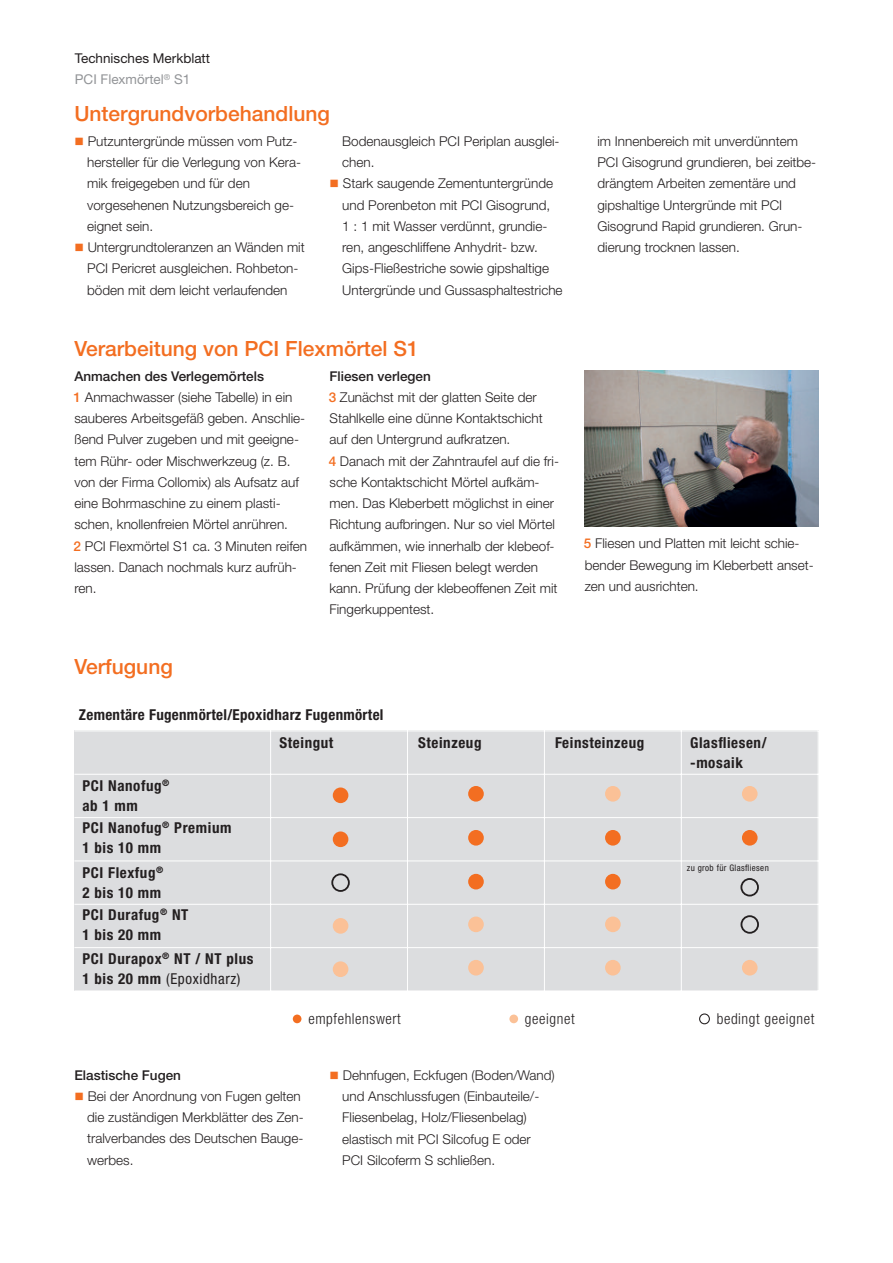
<style>
.page{position:relative;width:893px;height:1263px;background:#fff}
.page>*{position:absolute;margin:0;border:0;box-sizing:border-box;transform-origin:0 0}
.t1{font:500 21px "Helvetica Neue LT Pro";color:#f36e21}
.t2{font:700 condensed 15px/20px "Helvetica Neue LT Pro";letter-spacing:.04em;color:#231f20}
.t3{font:700 condensed 15px "Helvetica Neue LT Pro";letter-spacing:.02em;color:#231f20}
.t4{font:300 condensed 15px "Helvetica Neue LT Pro";letter-spacing:.04em;color:#231f20}
.t5{font:300 13.5px/21.3px "Helvetica Neue LT Pro";color:#231f20}
.t6{font:13.5px/21.3px "Helvetica Neue LT Pro";color:#231f20}
.t7{font:500 13.5px "Helvetica Neue LT Pro";color:#231f20}
.t8{font:condensed 9px "Helvetica Neue LT Pro";letter-spacing:.04em;color:#231f20}
.s1{color:#939598}
.s2{color:#f36e21}
.s3{font-weight:500}
.s4{font-weight:500;color:#f36e21}
.s5{font-weight:400}
</style>
<div class="page">
<img style="left:585px;top:371px;width:233px;height:156px">
<div style="left:74px;top:730px;width:197px;height:44px;background:#dcdddf"></div>
<div style="left:271px;top:730px;width:136px;height:44px;background:#dcdddf"></div>
<div style="left:407px;top:730px;width:137px;height:44px;background:#dcdddf"></div>
<div style="left:544px;top:730px;width:137px;height:44px;background:#dcdddf"></div>
<div style="left:681px;top:730px;width:138px;height:44px;background:#dcdddf"></div>
<div style="left:74px;top:774px;width:197px;height:43px;background:#dcdddf"></div>
<div style="left:271px;top:774px;width:136px;height:43px;background:#dcdddf"></div>
<div style="left:333px;top:787px;width:15px;height:16px;background:#f36e21;border-radius:50%"></div>
<div style="left:407px;top:774px;width:137px;height:43px;background:#dcdddf"></div>
<div style="left:468px;top:786px;width:16px;height:16px;background:#f36e21;border-radius:50%"></div>
<div style="left:544px;top:774px;width:137px;height:43px;background:#dcdddf"></div>
<div style="left:605px;top:786px;width:16px;height:16px;background:#fbc197;border-radius:50%"></div>
<div style="left:681px;top:774px;width:138px;height:43px;background:#dcdddf"></div>
<div style="left:742px;top:786px;width:16px;height:16px;background:#fbc197;border-radius:50%"></div>
<div style="left:74px;top:817px;width:197px;height:44px;background:#dcdddf"></div>
<div style="left:271px;top:817px;width:136px;height:44px;background:#dcdddf"></div>
<div style="left:333px;top:831px;width:15px;height:16px;background:#f36e21;border-radius:50%"></div>
<div style="left:407px;top:817px;width:137px;height:44px;background:#dcdddf"></div>
<div style="left:468px;top:830px;width:16px;height:15px;background:#f36e21;border-radius:50%"></div>
<div style="left:544px;top:817px;width:137px;height:44px;background:#dcdddf"></div>
<div style="left:605px;top:830px;width:16px;height:15px;background:#f36e21;border-radius:50%"></div>
<div style="left:681px;top:817px;width:138px;height:44px;background:#dcdddf"></div>
<div style="left:742px;top:830px;width:16px;height:15px;background:#f36e21;border-radius:50%"></div>
<div style="left:74px;top:861px;width:197px;height:44px;background:#dcdddf"></div>
<div style="left:271px;top:861px;width:136px;height:44px;background:#dcdddf"></div>
<svg style="left:331px;top:873px;width:19px;height:19px"></svg>
<div style="left:407px;top:861px;width:137px;height:44px;background:#dcdddf"></div>
<div style="left:468px;top:874px;width:16px;height:15px;background:#f36e21;border-radius:50%"></div>
<div style="left:544px;top:861px;width:137px;height:44px;background:#dcdddf"></div>
<div style="left:605px;top:874px;width:16px;height:15px;background:#f36e21;border-radius:50%"></div>
<div style="left:681px;top:861px;width:138px;height:44px;background:#dcdddf"></div>
<svg style="left:740px;top:878px;width:19px;height:18px"></svg>
<div style="left:74px;top:905px;width:197px;height:43px;background:#dcdddf"></div>
<div style="left:271px;top:905px;width:136px;height:43px;background:#dcdddf"></div>
<div style="left:333px;top:918px;width:15px;height:16px;background:#fbc197;border-radius:50%"></div>
<div style="left:407px;top:905px;width:137px;height:43px;background:#dcdddf"></div>
<div style="left:468px;top:916px;width:16px;height:16px;background:#fbc197;border-radius:50%"></div>
<div style="left:544px;top:905px;width:137px;height:43px;background:#dcdddf"></div>
<div style="left:605px;top:916px;width:16px;height:16px;background:#fbc197;border-radius:50%"></div>
<div style="left:681px;top:905px;width:138px;height:43px;background:#dcdddf"></div>
<svg style="left:740px;top:915px;width:19px;height:19px"></svg>
<div style="left:74px;top:947px;width:197px;height:44px;background:#dcdddf"></div>
<div style="left:271px;top:947px;width:136px;height:44px;background:#dcdddf"></div>
<div style="left:333px;top:961px;width:15px;height:16px;background:#fbc197;border-radius:50%"></div>
<div style="left:407px;top:947px;width:137px;height:44px;background:#dcdddf"></div>
<div style="left:468px;top:960px;width:16px;height:15px;background:#fbc197;border-radius:50%"></div>
<div style="left:544px;top:947px;width:137px;height:44px;background:#dcdddf"></div>
<div style="left:605px;top:960px;width:16px;height:15px;background:#fbc197;border-radius:50%"></div>
<div style="left:681px;top:947px;width:138px;height:44px;background:#dcdddf"></div>
<div style="left:742px;top:960px;width:16px;height:15px;background:#fbc197;border-radius:50%"></div>
<hr style="left:74px;top:990px;width:745px;height:1px;background:#fff">
<hr style="left:74px;top:947px;width:745px;height:1px;background:#fff">
<hr style="left:74px;top:904px;width:745px;height:1px;background:#fff">
<hr style="left:74px;top:860px;width:745px;height:1px;background:#fff">
<hr style="left:74px;top:817px;width:745px;height:1px;background:#fff">
<hr style="left:74px;top:774px;width:745px;height:1px;background:#fff">
<hr style="left:74px;top:730px;width:745px;height:1px;background:#fff">
<hr style="left:818px;top:730px;width:1px;height:261px;background:#fff">
<hr style="left:681px;top:688px;width:1px;height:303px;background:#fff">
<hr style="left:544px;top:730px;width:1px;height:261px;background:#fff">
<hr style="left:407px;top:730px;width:1px;height:261px;background:#fff">
<hr style="left:270px;top:730px;width:1px;height:261px;background:#fff">
<div style="left:293px;top:1014px;width:8px;height:9px;background:#f36e21;border-radius:50%"></div>
<div style="left:509px;top:1014px;width:9px;height:9px;background:#fbc197;border-radius:50%"></div>
<svg style="left:699px;top:1013px;width:11px;height:11px"></svg>
<p class="t6" style="left:75px;top:49px;width:137px">Technisches Merkblatt<br><span class="s1">PCI Flexmörtel</span><sup>®</sup> <span class="s1">S1</span></p>
<h1 class="t1" style="left:74px;top:106px;width:257px">Untergrundvorbehandlung</h1>
<p class="t5" style="left:87px;top:132px;width:215px;text-indent:-13px"><span class="s2">■</span> Putzuntergründe müssen vom Putz&shy;hersteller für die Verlegung von Kera&shy;mik freigegeben und für den vorgesehenen Nutzungsbereich ge&shy;eignet sein.</p>
<p class="t5" style="left:74px;top:238px;width:232px;text-align:center"><span class="s2">■</span> Untergrundtoleranzen an Wänden mit<br>PCI Pericret ausgleichen. Rohbeton&shy;böden mit dem leicht verlaufenden</p>
<p class="t5" style="left:342px;top:132px;width:219px">Bodenausgleich PCI Periplan ausglei&shy;chen.</p>
<p class="t5" style="left:342px;top:174px;width:222px;text-indent:-13px"><span class="s2">■</span> Stark saugende Zementuntergründe und Porenbeton mit PCI Gisogrund,<br>1 : 1 mit Wasser verdünnt, grundie&shy;ren, angeschliffene Anhydrit- bzw.<br>Gips-Fließestriche sowie gipshaltige Untergründe und Gussasphaltestriche</p>
<h1 class="t1" style="left:74px;top:341px;width:346px">Verarbeitung von PCI Flexmörtel S1</h1>
<p class="t5" style="left:74px;top:366px;width:235px"><span class="s3">Anmachen des Verlegemörtels<br></span><span class="s4">1</span> Anmachwasser (siehe Tabelle) in ein sauberes Arbeitsgefäß geben. Anschlie&shy;ßend Pulver zugeben und mit geeigne&shy;tem Rühr- oder Mischwerkzeug (z. B. von der Firma Collomix) als Aufsatz auf eine Bohrmaschine zu einem plasti&shy;schen, knollenfreien Mörtel anrühren.<br><span class="s4">2</span> PCI Flexmörtel S1 ca. 3 Minuten reifen lassen. Danach nochmals kurz aufrüh&shy;ren.</p>
<p class="t5" style="left:329px;top:366px;width:232px"><span class="s3">Fliesen verlegen<br></span><span class="s4">3</span> Zunächst mit der glatten Seite der Stahlkelle eine dünne Kontaktschicht auf den Untergrund aufkratzen.<br><span class="s4">4</span> Danach mit der Zahntraufel auf die fri&shy;sche Kontaktschicht Mörtel aufkäm&shy;men. Das Kleberbett möglichst in einer Richtung aufbringen. Nur so viel Mörtel aufkämmen, wie innerhalb der klebeof&shy;fenen Zeit mit Fliesen belegt werden kann. Prüfung der klebeoffenen Zeit mit Fingerkuppentest.</p>
<h1 class="t1" style="left:74px;top:659px;width:100px">Verfugung</h1>
<p class="t3" style="left:79px;top:709px;width:306px">Zementäre Fugenmörtel/Epoxidharz Fugenmörtel</p>
<p class="t5" style="left:597px;top:132px;width:220px">im Innenbereich mit unverdünntem PCI Gisogrund grundieren, bei zeitbe&shy;drängtem Arbeiten zementäre und gipshaltige Untergründe mit PCI Gisogrund Rapid grundieren. Grun&shy;dierung trocknen lassen.</p>
<p class="t5" style="left:584px;top:534px;width:231px"><span class="s4">5</span> Fliesen und Platten mit leicht schie&shy;bender Bewegung im Kleberbett anset&shy;zen und ausrichten.</p>
<p class="t2" style="left:279px;top:734px;width:55px">Steingut</p>
<p class="t2" style="left:418px;top:734px;width:65px">Steinzeug</p>
<p class="t2" style="left:555px;top:734px;width:91px">Feinsteinzeug</p>
<p class="t2" style="left:690px;top:734px;width:78px">Glasfliesen/ -mosaik</p>
<p class="t2" style="left:82px;top:777px;width:89px">PCI Nanofug<sup>® </sup>ab 1 mm</p>
<p class="t2" style="left:82px;top:819px;width:151px">PCI Nanofug<sup>®</sup> Premium<br>1 bis 10 mm</p>
<p class="t2" style="left:82px;top:864px;width:82px">PCI Flexfug<sup>®<br></sup>2 bis 10 mm</p>
<p class="t8" style="left:687px;top:864px;width:84px">zu grob für Glasfliesen</p>
<p class="t2" style="left:82px;top:906px;width:108px">PCI Durafug<sup>®</sup> NT<br>1 bis 20 mm</p>
<p class="t2" style="left:82px;top:949px;width:173px">PCI Durapox<sup>®</sup> NT / NT plus<br>1 bis 20 mm <span class="s5">(Epoxidharz)</span></p>
<p class="t4" style="left:308px;top:1013px;width:94px">empfehlenswert</p>
<p class="t4" style="left:525px;top:1013px;width:51px">geeignet</p>
<p class="t4" style="left:717px;top:1013px;width:99px">bedingt geeignet</p>
<p class="t7" style="left:74px;top:1070px;width:108px">Elastische Fugen</p>
<p class="t5" style="left:87px;top:1087px;width:218px;text-indent:-13px"><span class="s2">■</span> Bei der Anordnung von Fugen gelten die zuständigen Merkblätter des Zen&shy;tralverbandes des Deutschen Bauge&shy;werbes.</p>
<p class="t5" style="left:342px;top:1066px;width:214px;text-indent:-13px"><span class="s2">■</span> Dehnfugen, Eckfugen (Boden/Wand) und Anschlussfugen (Einbauteile/- Fliesenbelag, Holz/Fliesenbelag) elastisch mit PCI Silcofug E oder PCI Silcoferm S schließen.</p>
</div>
